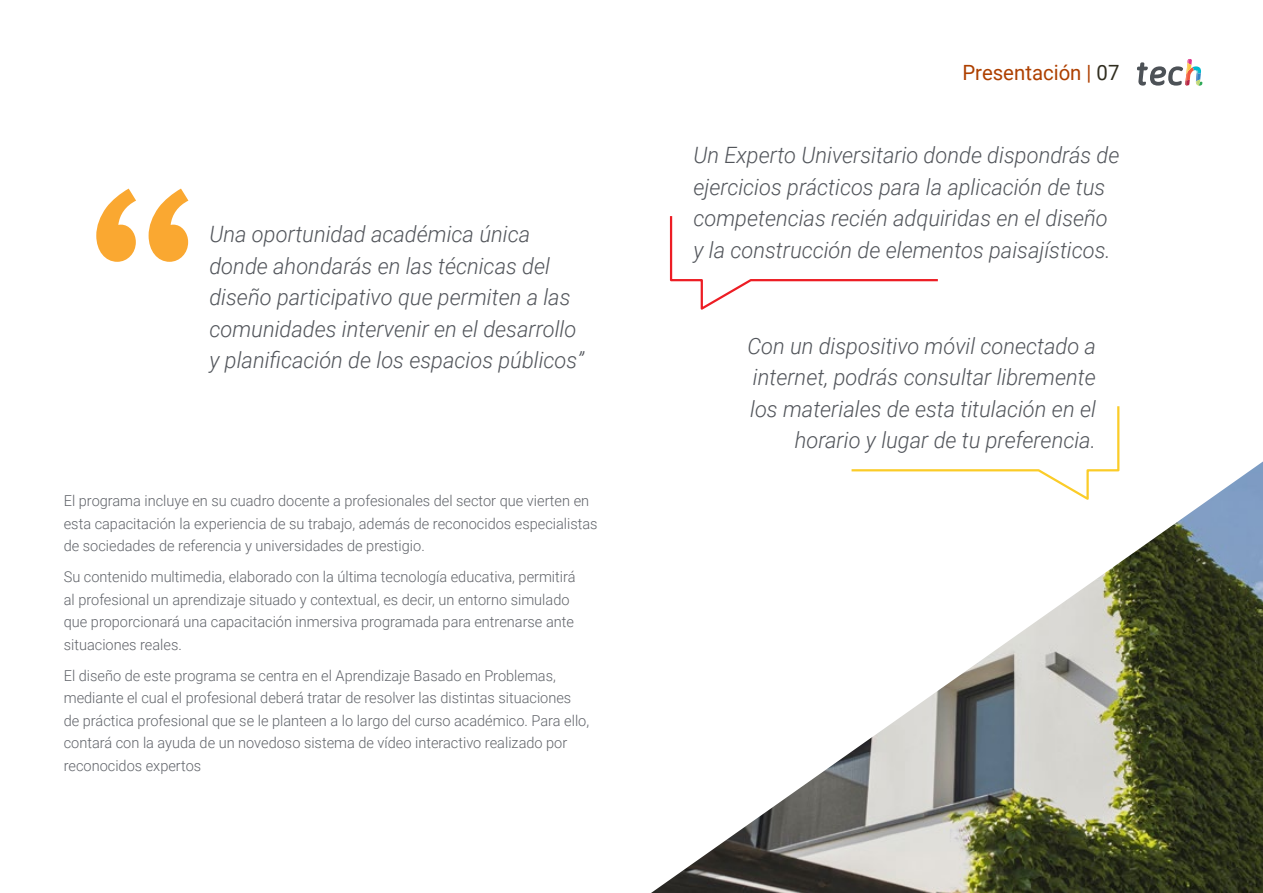
<style>
.page{position:relative;width:1263px;height:893px;background:#fff}
.page>*{position:absolute;margin:0;border:0;box-sizing:border-box;transform-origin:0 0}
.t1{font:italic 300 22.5px/31.5px "Roboto";color:#52555b}
.t2{font:21px "Roboto";color:#ae4000}
.t3{font:300 15px/22.5px "Roboto";color:#61646a}
.s1{color:#312e20}
</style>
<div class="page">
<img style="left:651px;top:461px;width:612px;height:432px">
<svg style="left:1137px;top:59px;width:65px;height:27px"></svg>
<svg style="left:849px;top:406px;width:271px;height:97px"></svg>
<svg style="left:669px;top:216px;width:269px;height:94px"></svg>
<svg style="left:96px;top:189px;width:92px;height:73px"></svg>
<h1 class="t1" style="left:209px;top:217px;width:376px">Una oportunidad académica única donde ahondarás en las técnicas del diseño participativo que permiten a las comunidades intervenir en el desarrollo y planificación de los espacios públicos”</h1>
<p class="t3" style="left:64px;top:489px;width:535px">El programa incluye en su cuadro docente a profesionales del sector que vierten en esta capacitación la experiencia de su trabajo, además de reconocidos especialistas de sociedades de referencia y universidades de prestigio.</p>
<p class="t3" style="left:64px;top:565px;width:513px">Su contenido multimedia, elaborado con la última tecnología educativa, permitirá al profesional un aprendizaje situado y contextual, es decir, un entorno simulado que proporcionará una capacitación inmersiva programada para entrenarse ante situaciones reales.</p>
<p class="t3" style="left:64px;top:664px;width:527px">El diseño de este programa se centra en el Aprendizaje Basado en Problemas, mediante el cual el profesional deberá tratar de resolver las distintas situaciones de práctica profesional que se le planteen a lo largo del curso académico. Para ello, contará con la ayuda de un novedoso sistema de vídeo interactivo realizado por reconocidos expertos</p>
<h2 class="t2" style="left:962px;top:57px;width:159px">Presentación | <span class="s1">07</span></h2>
<h1 class="t1" style="left:693px;top:139px;width:427px">Un Experto Universitario donde dispondrás de ejercicios prácticos para la aplicación de tus competencias recién adquiridas en el diseño y la construcción de elementos paisajísticos.</h1>
<h1 class="t1" style="left:747px;top:329px;width:350px;text-align:right">Con un dispositivo móvil conectado a internet, podrás consultar libremente los materiales de esta titulación en el horario y lugar de tu preferencia.</h1>
</div>
